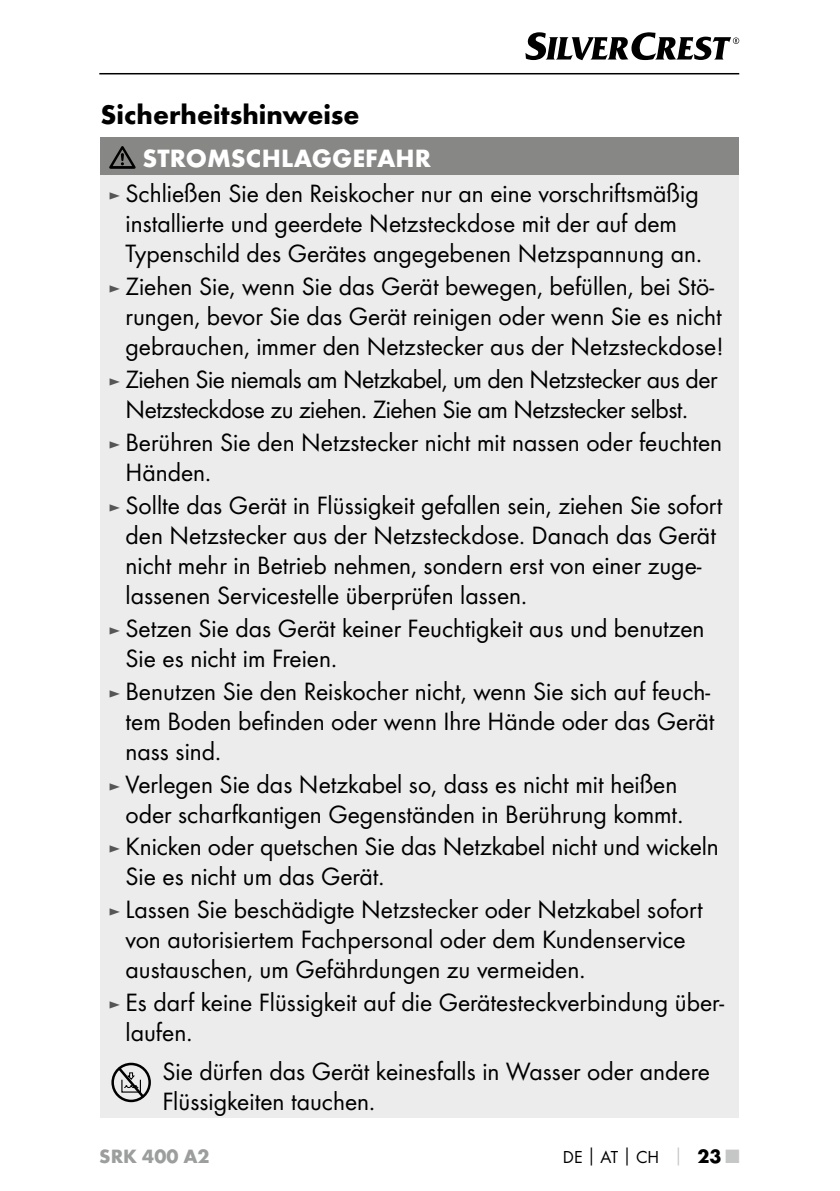
<style>
.page{position:relative;width:840px;height:1191px;background:#fff}
.page>*{position:absolute;margin:0;border:0;box-sizing:border-box;transform-origin:0 0}
.t1{font:700 28px "Futura";color:#000}
.t2{font:26px/30px "Futura Boo";color:#000}
.t3{font:26px/30px "Futura Boo";letter-spacing:-.02em;color:#000}
.t4{font:700 26px "Futura";color:#fff}
.t5{font:700 20px "Futura";color:#9c9d9d}
.t6{font:18px "Futura Boo";color:#000}
.s1{font-size:18px;color:#565656}
.s2{font-family:"Futura";font-weight:700}
.s3{font-family:"Futura";font-weight:700;color:#c5c6c6}
.s4{font-family:"Futura";font-weight:700;font-size:20px}
.s5{font-family:"Futura";font-weight:700;font-size:20px;color:#c5c6c6}
</style>
<div class="page">
<hr style="left:99px;top:73px;width:639px;height:1px;background:#000">
<svg style="left:525px;top:32px;width:213px;height:28px"></svg>
<div style="left:100px;top:138px;width:638px;height:37px;background:#878786"></div>
<div style="left:100px;top:175px;width:638px;height:942px;background:#ececed"></div>
<svg style="left:109px;top:146px;width:26px;height:23px"></svg>
<svg style="left:111px;top:1062px;width:40px;height:40px"></svg>
<p class="t1" style="left:100px;top:97px;width:260px">Sicherheitshinweise</p>
<p class="t4" style="left:142px;top:142px;width:290px">STROMSCHLAGGEFAHR</p>
<p class="t2" style="left:125px;top:179px;width:574px;text-indent:-17px"><span class="s1">►</span> Schließen Sie den Reiskocher nur an eine vorschriftsmäßig installierte und geerdete Netzsteckdose mit der auf dem<br>Typenschild des Gerätes angegebenen Netzspannung an.</p>
<p class="t2" style="left:125px;top:271px;width:599px;text-indent:-17px"><span class="s1">►</span> Ziehen Sie, wenn Sie das Gerät bewegen, befüllen, bei Stö&shy;rungen, bevor Sie das Gerät reinigen oder wenn Sie es nicht gebrauchen, immer den Netzstecker aus der Netzsteckdose!</p>
<p class="t3" style="left:125px;top:364px;width:593px;text-indent:-17px"><span class="s1">►</span> Ziehen Sie niemals am Netzkabel, um den Netzstecker aus der<br>Netzsteckdose zu ziehen. Ziehen Sie am Netzstecker selbst.</p>
<p class="t2" style="left:125px;top:427px;width:598px;text-indent:-17px"><span class="s1">►</span> Berühren Sie den Netzstecker nicht mit nassen oder feuchten<br>Händen.</p>
<p class="t2" style="left:125px;top:490px;width:598px;text-indent:-17px"><span class="s1">►</span> Sollte das Gerät in Flüssigkeit gefallen sein, ziehen Sie sofort den Netzstecker aus der Netzsteckdose. Danach das Gerät nicht mehr in Betrieb nehmen, sondern erst von einer zuge&shy;lassenen Servicestelle überprüfen lassen.</p>
<p class="t2" style="left:125px;top:613px;width:580px;text-indent:-17px"><span class="s1">►</span> Setzen Sie das Gerät keiner Feuchtigkeit aus und benutzen<br>Sie es nicht im Freien.</p>
<p class="t2" style="left:125px;top:676px;width:590px;text-indent:-17px"><span class="s1">►</span> Benutzen Sie den Reiskocher nicht, wenn Sie sich auf feuch&shy;tem Boden befinden oder wenn Ihre Hände oder das Gerät nass sind.</p>
<p class="t2" style="left:108px;top:768px;width:572px;text-align:right"><span class="s1">►</span> Verlegen Sie das Netzkabel so, dass es nicht mit heißen oder scharfkantigen Gegenständen in Berührung kommt.</p>
<p class="t2" style="left:125px;top:831px;width:594px;text-indent:-17px"><span class="s1">►</span> Knicken oder quetschen Sie das Netzkabel nicht und wickeln<br>Sie es nicht um das Gerät.</p>
<p class="t2" style="left:125px;top:894px;width:578px;text-indent:-17px"><span class="s1">►</span> Lassen Sie beschädigte Netzstecker oder Netzkabel sofort von autorisiertem Fachpersonal oder dem Kundenservice austauschen, um Gefährdungen zu vermeiden.</p>
<p class="t2" style="left:125px;top:987px;width:599px;text-indent:-17px"><span class="s1">►</span> Es darf keine Flüssigkeit auf die Gerätesteckverbindung über&shy;laufen.</p>
<p class="t2" style="left:162px;top:1055px;width:548px">Sie dürfen das Gerät keinesfalls in Wasser oder andere<br>Flüssigkeiten tauchen.</p>
<p class="t5" style="left:99px;top:1143px;width:112px">SRK 400 A2</p>
<p class="t6" style="left:562px;top:1145px;width:178px">DE<span class="s2">│</span>AT<span class="s2">│</span>CH <span class="s3">│</span> <span class="s4">23</span> <span class="s5">■</span></p>
</div>
